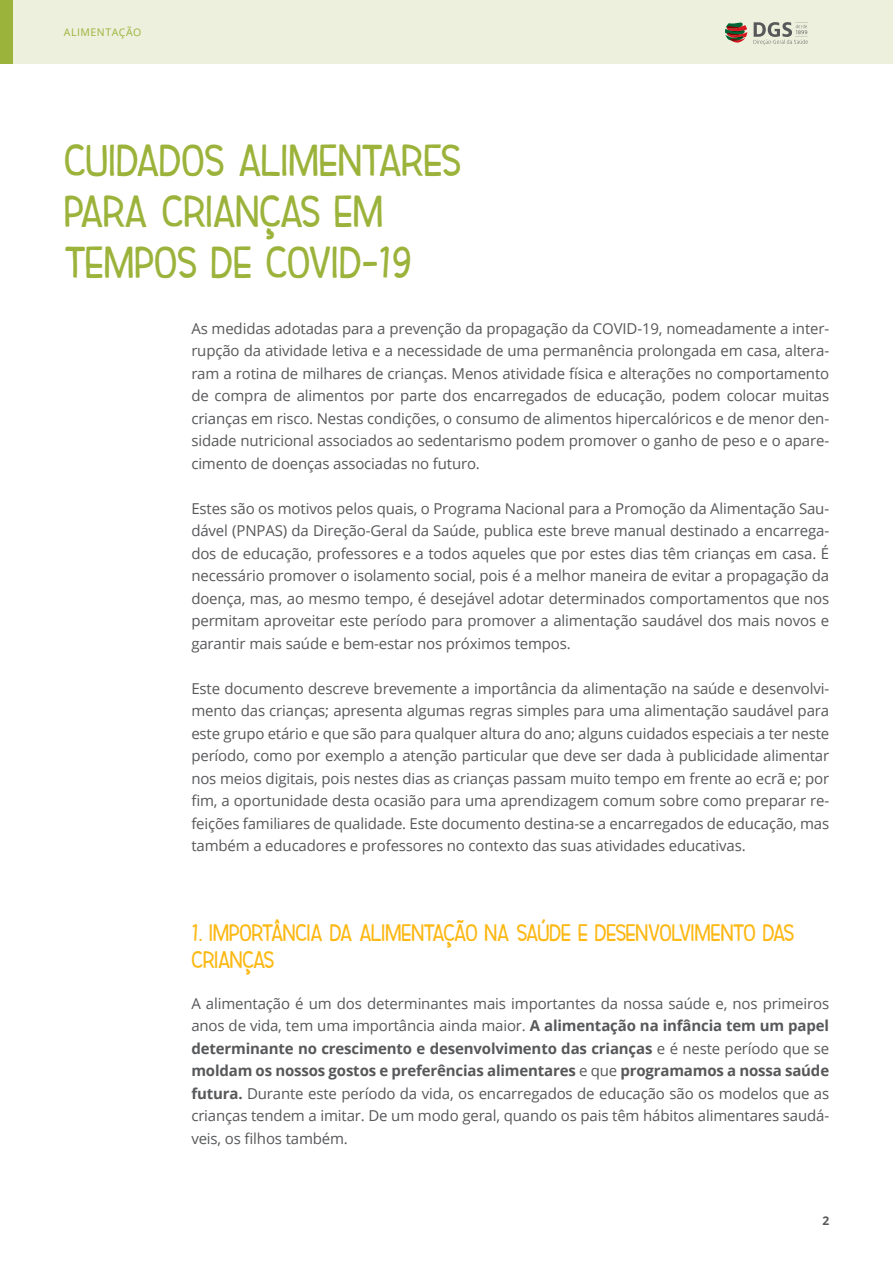
<style>
.page{position:relative;width:893px;height:1263px;background:#fff}
.page>*{position:absolute;margin:0;border:0;box-sizing:border-box;transform-origin:0 0}
.Títulos{font:700 45px/51px "Chimphand";letter-spacing:-.01em;color:#9bb33b}
.Sub-Títulos{font:700 24px/27px "Chimphand";letter-spacing:-.02em;color:#fcb814}
.Texto{font:15px/22.5px "Open Sans";letter-spacing:-.01em;color:#57585a;text-align:justify}
.t1{font:700 12px "Open Sans";color:#57585a}
.t2{font:10.5px "Open Sans";letter-spacing:.05em;color:#9bb33b}
.s1{font-weight:700}
</style>
<div class="page">
<div style="left:0;top:0;width:893px;height:64px;background:#edf0dc"></div>
<svg style="left:725px;top:22px;width:22px;height:21px"></svg>
<svg style="left:754px;top:22px;width:54px;height:23px"></svg>
<div style="left:0;top:0;width:13px;height:64px;background:#9bb33b"></div>
<p class="t2" style="left:64px;top:25px;width:79px">ALIMENTAÇÃO</p>
<p class="Títulos" style="left:64px;top:136px;width:399px">CUIDADOS ALIMENTARES<br>PARA CRIANÇAS EM<br>TEMPOS DE COVID-19</p>
<p class="Texto" style="left:191px;top:317px;width:639px">As medidas adotadas para a prevenção da propagação da COVID-19, nomeadamente a inter&shy;rupção da atividade letiva e a necessidade de uma permanência prolongada em casa, altera&shy;ram a rotina de milhares de crianças. Menos atividade física e alterações no comportamento de compra de alimentos por parte dos encarregados de educação, podem colocar muitas crianças em risco. Nestas condições, o consumo de alimentos hipercalóricos e de menor den&shy;sidade nutricional associados ao sedentarismo podem promover o ganho de peso e o apare&shy;cimento de doenças associadas no futuro.</p>
<p class="Texto" style="left:191px;top:497px;width:639px">Estes são os motivos pelos quais, o Programa Nacional para a Promoção da Alimentação Sau&shy;dável (PNPAS) da Direção-Geral da Saúde, publica este breve manual destinado a encarrega&shy;dos de educação, professores e a todos aqueles que por estes dias têm crianças em casa. É necessário promover o isolamento social, pois é a melhor maneira de evitar a propagação da doença, mas, ao mesmo tempo, é desejável adotar determinados comportamentos que nos permitam aproveitar este período para promover a alimentação saudável dos mais novos e garantir mais saúde e bem-estar nos próximos tempos.</p>
<p class="Texto" style="left:191px;top:677px;width:639px">Este documento descreve brevemente a importância da alimentação na saúde e desenvolvi&shy;mento das crianças; apresenta algumas regras simples para uma alimentação saudável para este grupo etário e que são para qualquer altura do ano; alguns cuidados especiais a ter neste período, como por exemplo a atenção particular que deve ser dada à publicidade alimentar nos meios digitais, pois nestes dias as crianças passam muito tempo em frente ao ecrã e; por fim, a oportunidade desta ocasião para uma aprendizagem comum sobre como preparar re&shy;feições familiares de qualidade. Este documento destina-se a encarregados de educação, mas também a educadores e professores no contexto das suas atividades educativas.</p>
<p class="Sub-Títulos" style="left:191px;top:920px;width:604px">1. IMPORTÂNCIA DA ALIMENTAÇÃO NA SAÚDE E DESENVOLVIMENTO DAS<br>CRIANÇAS</p>
<p class="Texto" style="left:191px;top:992px;width:639px">A alimentação é um dos determinantes mais importantes da nossa saúde e, nos primeiros anos de vida, tem uma importância ainda maior. <span class="s1">A alimentação na infância tem um papel determinante no crescimento e desenvolvimento das crianças</span> e é neste período que se <span class="s1">moldam os nossos gostos e preferências alimentares</span> e que <span class="s1">programamos a nossa saúde futura.</span> Durante este período da vida, os encarregados de educação são os modelos que as crianças tendem a imitar. De um modo geral, quando os pais têm hábitos alimentares saudá&shy;veis, os filhos também.</p>
<p class="t1" style="left:822px;top:1212px;width:8px">2</p>
</div>
